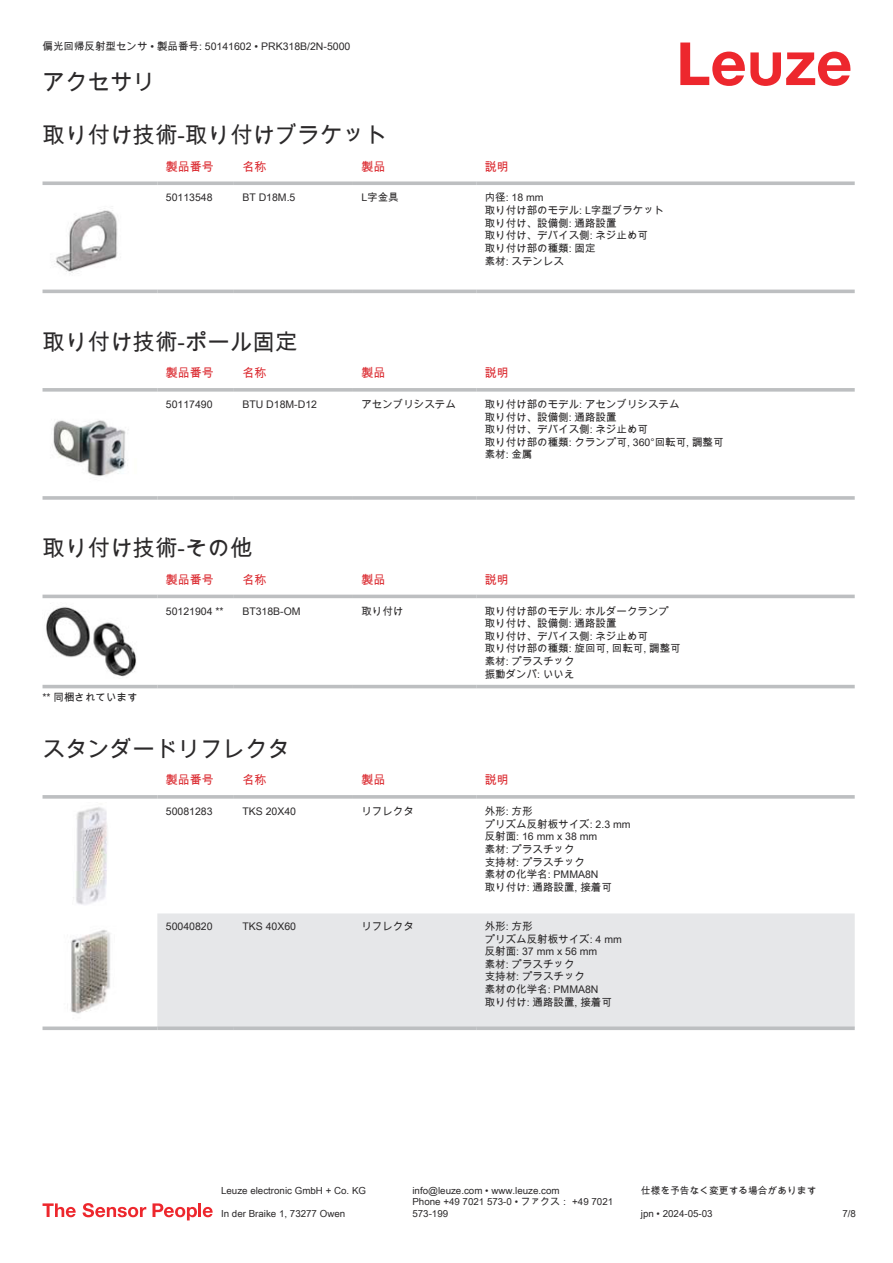
<style>
.page{position:relative;width:893px;height:1263px;background:#fff}
.page>*{position:absolute;margin:0;border:0;box-sizing:border-box;transform-origin:0 0}
.t1{font:22.5px "Arial Unicode MS";color:#2b292a}
.t2{font:12px "Arial Unicode MS";color:#db2a30}
.t3{font:10.5px/12.6px "Arial Unicode MS";color:#2b292a}
.t4{font:9.75px/11.7px "Arial Unicode MS";color:#2b292a}
</style>
<div class="page">
<svg style="left:680px;top:43px;width:170px;height:43px"></svg>
<svg style="left:43px;top:289px;width:812px;height:5px;fill:#efeff0"></svg>
<svg style="left:43px;top:181px;width:114px;height:4px"></svg>
<svg style="left:157px;top:181px;width:77px;height:4px"></svg>
<svg style="left:234px;top:181px;width:119px;height:4px"></svg>
<svg style="left:353px;top:181px;width:123px;height:4px"></svg>
<svg style="left:476px;top:181px;width:379px;height:4px;background:#c4c6c8"></svg>
<hr style="left:43px;top:290px;width:114px;height:3px;background:#bdbfc1">
<hr style="left:157px;top:290px;width:77px;height:3px;background:#bdbfc1">
<hr style="left:234px;top:290px;width:119px;height:3px;background:#bdbfc1">
<hr style="left:353px;top:290px;width:123px;height:3px;background:#bdbfc1">
<hr style="left:476px;top:290px;width:379px;height:3px;background:#bdbfc1">
<img style="left:54px;top:210px;width:64px;height:64px">
<svg style="left:43px;top:388px;width:114px;height:4px"></svg>
<svg style="left:157px;top:388px;width:77px;height:4px"></svg>
<svg style="left:234px;top:388px;width:119px;height:4px"></svg>
<svg style="left:353px;top:388px;width:123px;height:4px"></svg>
<svg style="left:476px;top:388px;width:379px;height:4px;background:#c3c5c7"></svg>
<svg style="left:43px;top:496px;width:114px;height:4px"></svg>
<hr style="left:157px;top:496px;width:77px;height:4px;background:#c6c8ca">
<svg style="left:234px;top:496px;width:119px;height:4px"></svg>
<svg style="left:353px;top:496px;width:123px;height:4px"></svg>
<hr style="left:476px;top:496px;width:379px;height:4px;background:#c6c8ca">
<img style="left:53px;top:420px;width:75px;height:57px">
<svg style="left:43px;top:594px;width:812px;height:95px"></svg>
<hr style="left:43px;top:595px;width:114px;height:3px;background:#bdbfc1">
<hr style="left:157px;top:595px;width:77px;height:3px;background:#bdbfc1">
<hr style="left:234px;top:595px;width:119px;height:3px;background:#bdbfc1">
<hr style="left:353px;top:595px;width:123px;height:3px;background:#bdbfc1">
<hr style="left:476px;top:595px;width:379px;height:3px;background:#bdbfc1">
<hr style="left:43px;top:685px;width:114px;height:3px;background:#bdbfc1">
<hr style="left:157px;top:685px;width:77px;height:3px;background:#bdbfc1">
<hr style="left:234px;top:685px;width:119px;height:3px;background:#bdbfc1">
<hr style="left:353px;top:685px;width:123px;height:3px;background:#bdbfc1">
<hr style="left:476px;top:685px;width:379px;height:3px;background:#bdbfc1">
<img style="left:43px;top:602px;width:97px;height:77px">
<div style="left:157px;top:913px;width:698px;height:113px;background:#e6e7e9"></div>
<svg style="left:43px;top:795px;width:114px;height:4px"></svg>
<svg style="left:157px;top:795px;width:77px;height:4px"></svg>
<svg style="left:234px;top:795px;width:119px;height:4px"></svg>
<svg style="left:353px;top:795px;width:123px;height:4px"></svg>
<svg style="left:476px;top:795px;width:379px;height:4px;background:#c3c5c7"></svg>
<svg style="left:43px;top:1026px;width:114px;height:4px"></svg>
<svg style="left:157px;top:1026px;width:77px;height:4px"></svg>
<svg style="left:234px;top:1026px;width:119px;height:4px"></svg>
<svg style="left:353px;top:1026px;width:123px;height:4px"></svg>
<svg style="left:476px;top:1026px;width:379px;height:4px;background:#c2c4c6"></svg>
<img style="left:73px;top:807px;width:34px;height:98px">
<img style="left:70px;top:930px;width:40px;height:84px">
<svg style="left:43px;top:1203px;width:33px;height:14px"></svg>
<svg style="left:83px;top:1203px;width:63px;height:14px"></svg>
<svg style="left:153px;top:1203px;width:44px;height:17px"></svg>
<hr style="left:198px;top:1203px;width:3px;height:14px;background:#ed272d">
<svg style="left:203px;top:1207px;width:10px;height:10px"></svg>
<p class="t3" style="left:43px;top:40px;width:309px">偏光回帰反射型センサ • 製品番号: 50141602 • PRK318B/2N-5000</p>
<h1 class="t1" style="left:43px;top:66px;width:114px">アクセサリ</h1>
<h1 class="t1" style="left:43px;top:119px;width:346px">取り付け技術-取り付けブラケット</h1>
<p class="t2" style="left:166px;top:158px;width:49px">製品番号</p>
<p class="t2" style="left:242px;top:158px;width:25px">名称</p>
<p class="t2" style="left:361px;top:158px;width:25px">製品</p>
<p class="t2" style="left:485px;top:158px;width:25px">説明</p>
<p class="t3" style="left:166px;top:191px;width:48px">50113548</p>
<p class="t3" style="left:242px;top:191px;width:55px">BT D18M.5</p>
<p class="t3" style="left:361px;top:191px;width:39px">L字金具</p>
<p class="t3" style="left:485px;top:191px;width:181px">内径: 18 mm<br>取り付け部のモデル: L字型ブラケット取り付け、設備側: 通路設置<br>取り付け、デバイス側: ネジ止め可<br>取り付け部の種類: 固定<br>素材: ステンレス</p>
<h1 class="t1" style="left:43px;top:325px;width:256px">取り付け技術-ポール固定</h1>
<p class="t2" style="left:166px;top:364px;width:49px">製品番号</p>
<p class="t2" style="left:242px;top:364px;width:25px">名称</p>
<p class="t2" style="left:361px;top:364px;width:25px">製品</p>
<p class="t2" style="left:485px;top:364px;width:25px">説明</p>
<p class="t3" style="left:166px;top:398px;width:48px">50117490</p>
<p class="t3" style="left:242px;top:398px;width:76px">BTU D18M-D12</p>
<p class="t3" style="left:361px;top:398px;width:96px">アセンブリシステム</p>
<p class="t3" style="left:485px;top:398px;width:240px">取り付け部のモデル: アセンブリシステム<br>取り付け、設備側: 通路設置<br>取り付け、デバイス側: ネジ止め可<br>取り付け部の種類: クランプ可, 360°回転可, 調整可素材: 金属</p>
<h1 class="t1" style="left:43px;top:532px;width:211px">取り付け技術-その他</h1>
<p class="t2" style="left:166px;top:571px;width:49px">製品番号</p>
<p class="t2" style="left:242px;top:571px;width:25px">名称</p>
<p class="t2" style="left:361px;top:571px;width:25px">製品</p>
<p class="t2" style="left:485px;top:571px;width:25px">説明</p>
<p class="t3" style="left:166px;top:604px;width:59px">50121904 **</p>
<p class="t3" style="left:242px;top:604px;width:60px">BT318B-OM</p>
<p class="t3" style="left:361px;top:604px;width:43px">取り付け</p>
<p class="t3" style="left:485px;top:604px;width:198px">取り付け部のモデル: ホルダークランプ取り付け、設備側: 通路設置<br>取り付け、デバイス側: ネジ止め可<br>取り付け部の種類: 旋回可, 回転可, 調整可素材: プラスチック<br>振動ダンパ: いいえ</p>
<p class="t3" style="left:43px;top:690px;width:97px">** 同梱されています</p>
<h1 class="t1" style="left:43px;top:732px;width:249px">スタンダードリフレクタ</h1>
<p class="t2" style="left:166px;top:771px;width:49px">製品番号</p>
<p class="t2" style="left:242px;top:771px;width:25px">名称</p>
<p class="t2" style="left:361px;top:771px;width:25px">製品</p>
<p class="t2" style="left:485px;top:771px;width:25px">説明</p>
<p class="t3" style="left:166px;top:805px;width:48px">50081283</p>
<p class="t3" style="left:242px;top:805px;width:55px">TKS 20X40</p>
<p class="t3" style="left:361px;top:805px;width:54px">リフレクタ</p>
<p class="t3" style="left:485px;top:805px;width:147px">外形: 方形<br>プリズム反射板サイズ: 2.3 mm反射面: 16 mm x 38 mm<br>素材: プラスチック<br>支持材: プラスチック<br>素材の化学名: PMMA8N<br>取り付け: 通路設置, 接着可</p>
<p class="t3" style="left:166px;top:920px;width:48px">50040820</p>
<p class="t3" style="left:242px;top:920px;width:55px">TKS 40X60</p>
<p class="t3" style="left:361px;top:920px;width:54px">リフレクタ</p>
<p class="t3" style="left:485px;top:920px;width:139px">外形: 方形<br>プリズム反射板サイズ: 4 mm反射面: 37 mm x 56 mm<br>素材: プラスチック<br>支持材: プラスチック<br>素材の化学名: PMMA8N<br>取り付け: 通路設置, 接着可</p>
<p class="t4" style="left:221px;top:1184px;width:146px">Leuze electronic GmbH + Co. KG</p>
<p class="t4" style="left:412px;top:1184px;width:149px">info@leuze.com • www.leuze.com</p>
<p class="t4" style="left:641px;top:1184px;width:177px">仕様を予告なく変更する場合があります</p>
<p class="t4" style="left:221px;top:1207px;width:126px">In der Braike 1, 73277 Owen</p>
<p class="t4" style="left:412px;top:1196px;width:202px">Phone +49 7021 573-0 • ファクス： +49 7021<br>573-199</p>
<p class="t4" style="left:641px;top:1207px;width:73px">jpn • 2024-05-03</p>
<p class="t4" style="left:842px;top:1207px;width:15px">7/8</p>
</div>
